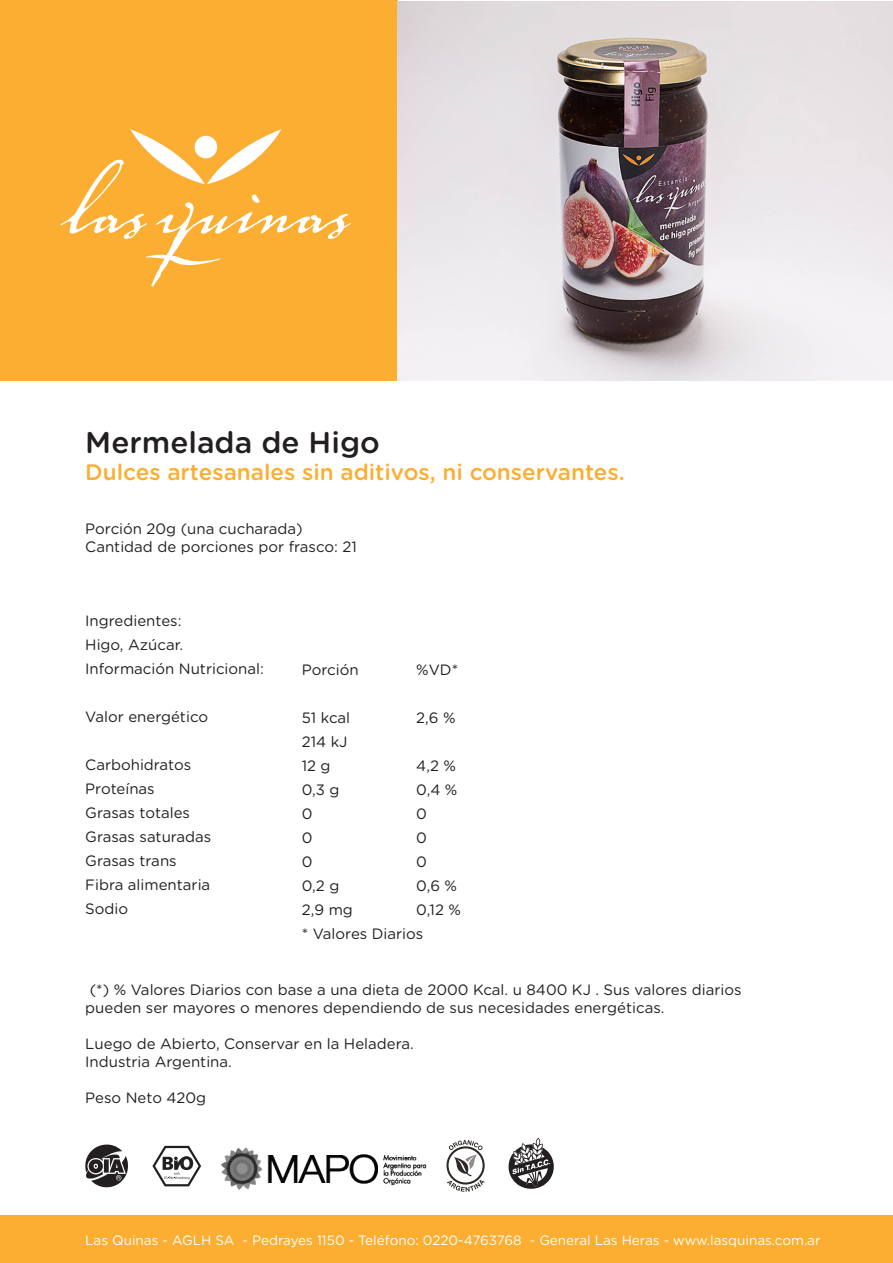
<style>
.page{position:relative;width:893px;height:1263px;background:#fff}
.page>*{position:absolute;margin:0;border:0;box-sizing:border-box;transform-origin:0 0}
.t1{font:500 30px "Gotham Rounded";color:#231f20}
.t2{font:500 22.5px "Gotham Rounded";color:#fbae32}
.t3{font:15px/24px "Gotham Rounded";color:#231f20}
.t4{font:13.5px "Gotham Rounded";color:#fff}
</style>
<div class="page">
<div style="left:0;top:1215px;width:893px;height:48px;background:#fbae32"></div>
<div style="left:0;top:0;width:398px;height:380px;background:#fbae32"></div>
<img style="left:398px;top:1px;width:495px;height:379px">
<svg style="left:60px;top:129px;width:291px;height:158px"></svg>
<svg style="left:85px;top:1144px;width:43px;height:44px"></svg>
<svg style="left:152px;top:1146px;width:49px;height:40px"></svg>
<img style="left:221px;top:1147px;width:206px;height:43px">
<svg style="left:446px;top:1140px;width:39px;height:52px"></svg>
<svg style="left:508px;top:1138px;width:46px;height:51px"></svg>
<h1 class="t1" style="left:85px;top:420px;width:296px">Mermelada de Higo</h1>
<h2 class="t2" style="left:85px;top:455px;width:541px">Dulces artesanales sin aditivos, ni conservantes.</h2>
<p class="t3" style="left:85px;top:518px;width:273px;line-height:18px">Porción 20g (una cucharada)<br>Cantidad de porciones por frasco: 21</p>
<p class="t3" style="left:85px;top:608px;width:180px">Ingredientes:<br>Higo, Azúcar.<br>Información Nutricional:</p>
<p class="t3" style="left:85px;top:704px;width:124px">Valor energético</p>
<p class="t3" style="left:85px;top:752px;width:128px">Carbohidratos<br>Proteínas<br>Grasas totales<br>Grasas saturadas<br>Grasas trans<br>Fibra alimentaria<br>Sodio</p>
<p class="t3" style="left:302px;top:657px;width:58px">Porción</p>
<p class="t3" style="left:302px;top:705px;width:123px">51 kcal<br>214 kJ<br>12 g<br>0,3 g<br>0<br>0<br>0<br>0,2 g<br>2,9 mg<br>* Valores Diarios</p>
<p class="t3" style="left:416px;top:657px;width:43px">%VD*</p>
<p class="t3" style="left:416px;top:705px;width:41px">2,6 %</p>
<p class="t3" style="left:416px;top:753px;width:46px">4,2 %<br>0,4 %<br>0<br>0<br>0<br>0,6 %<br>0,12 %</p>
<p class="t3" style="left:85px;top:980px;width:658px;line-height:18px;text-indent:4px">(*) % Valores Diarios con base a una dieta de 2000 Kcal. u 8400 KJ . Sus valores diarios pueden ser mayores o menores dependiendo de sus necesidades energéticas.</p>
<p class="t3" style="left:85px;top:1034px;width:330px;line-height:18px">Luego de Abierto, Conservar en la Heladera.<br>Industria Argentina.</p>
<p class="t3" style="left:85px;top:1085px;width:122px">Peso Neto 420g</p>
<p class="t4" style="left:85px;top:1231px;width:737px">Las Quinas - AGLH SA - Pedrayes 1150 - Teléfono: 0220-4763768 - General Las Heras - www.lasquinas.com.ar</p>
</div>
